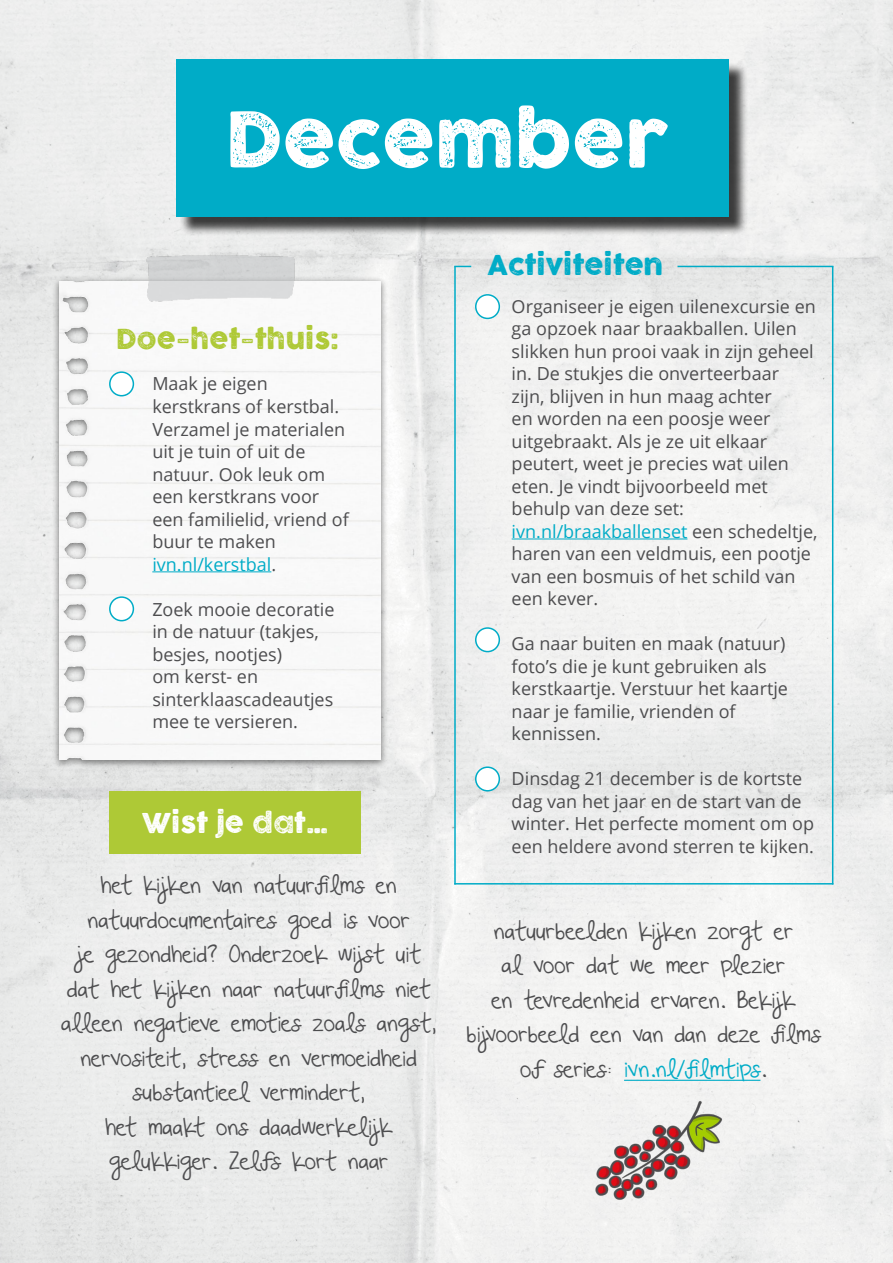
<style>
.page{position:relative;width:893px;height:1263px;background:#fff}
.page>*{position:absolute;margin:0;border:0;box-sizing:border-box;transform-origin:0 0}
.t1{font:75px "COCOGOOSELETTERPRESS";color:#fff}
.t2{font:27px "COCOGOOSELETTERPRESS";color:#aec936}
.t3{font:27px "COCOGOOSELETTERPRESS";color:#00acc7}
.t4{font:27px "COCOGOOSELETTERPRESS";color:#fff}
.t5{font:22.5px/34.5px "Beautiful Every Time";color:#4d4d4f;text-align:center}
.t6{font:18px/22.5px "Open Sans";color:#4d4d4f}
.s1{color:#00acc7}
</style>
<div class="page">
<img style="left:0;top:0;width:893px;height:1263px">
<div style="left:179px;top:62px;width:569px;height:174px;background:#000;opacity:.75"></div>
<div style="left:176px;top:60px;width:553px;height:157px;background:#00acc7"></div>
<div style="left:109px;top:791px;width:252px;height:63px;background:#aec936"></div>
<div style="left:53px;top:276px;width:335px;height:493px;background:#000;opacity:.51"></div>
<img style="left:60px;top:281px;width:321px;height:479px">
<hr style="left:454px;top:266px;width:2px;height:618px;background:#00acc7">
<hr style="left:832px;top:266px;width:1px;height:618px;background:#00acc7">
<hr style="left:454px;top:883px;width:379px;height:1px;background:#00acc7">
<hr style="left:677px;top:266px;width:156px;height:1px;background:#00acc7">
<svg style="left:454px;top:266px;width:17px;height:1px"></svg>
<img style="left:590px;top:1099px;width:135px;height:109px">
<img style="left:122px;top:239px;width:206px;height:73px">
<hr style="left:512px;top:538px;width:175px;height:1px;background:#00acc7">
<div style="left:476px;top:295px;width:23px;height:23px;background:#fff;border-radius:50%"></div>
<div style="left:475px;top:294px;width:25px;height:25px;border:2px solid #00acc7;border-radius:50%"></div>
<div style="left:476px;top:628px;width:23px;height:24px;background:#fff;border-radius:50%"></div>
<div style="left:475px;top:627px;width:25px;height:25px;border:2px solid #00acc7;border-radius:50%"></div>
<div style="left:476px;top:767px;width:23px;height:24px;background:#fff;border-radius:50%"></div>
<div style="left:475px;top:766px;width:25px;height:25px;border:2px solid #00acc7;border-radius:50%"></div>
<hr style="left:152px;top:571px;width:119px;height:1px;background:#00acc7">
<div style="left:110px;top:372px;width:23px;height:24px;background:#fff;border-radius:50%"></div>
<div style="left:109px;top:371px;width:25px;height:25px;border:2px solid #00acc7;border-radius:50%"></div>
<div style="left:110px;top:597px;width:23px;height:24px;background:#fff;border-radius:50%"></div>
<div style="left:109px;top:596px;width:25px;height:25px;border:2px solid #00acc7;border-radius:50%"></div>
<hr style="left:624px;top:1080px;width:136px;height:1px;background:#00acc7">
<h1 class="t1" style="left:225px;top:98px;width:445px">December</h1>
<h2 class="t2" style="left:116px;top:323px;width:224px">Doe-het-thuis:</h2>
<p class="t6" style="left:152px;top:372px;width:198px">Maak je eigen kerstkrans of kerstbal.<br>Verzamel je materialen uit je tuin of uit de natuur. Ook leuk om een kerstkrans voor een familielid, vriend of buur te maken <span class="s1">ivn.nl/kerstbal</span>.</p>
<p class="t6" style="left:152px;top:597px;width:184px">Zoek mooie decoratie in de natuur (takjes, besjes, nootjes)<br>om kerst- en sinterklaascadeautjes mee te versieren.</p>
<h2 class="t4" style="left:142px;top:808px;width:187px">Wist je dat…</h2>
<p class="t5" style="left:61px;top:868px;width:377px">het kijken van natuurfilms en natuurdocumentaires goed is voor<br>je gezondheid? Onderzoek wijst uit dat het kijken naar natuurfilms niet alleen negatieve emoties zoals angst, nervositeit, stress en vermoeidheid substantieel vermindert,<br>het maakt ons daadwerkelijk gelukkiger. Zelfs kort naar</p>
<h2 class="t3" style="left:487px;top:250px;width:177px">Activiteiten</h2>
<p class="t6" style="left:512px;top:294px;width:307px">Organiseer je eigen uilenexcursie en ga opzoek naar braakballen. Uilen slikken hun prooi vaak in zijn geheel in. De stukjes die onverteerbaar<br>zijn, blijven in hun maag achter<br>en worden na een poosje weer uitgebraakt. Als je ze uit elkaar peutert, weet je precies wat uilen eten. Je vindt bijvoorbeeld met behulp van deze set: <span class="s1">ivn.nl/braakballenset</span> een schedeltje, haren van een veldmuis, een pootje van een bosmuis of het schild van een kever.</p>
<p class="t6" style="left:512px;top:632px;width:278px">Ga naar buiten en maak (natuur) foto’s die je kunt gebruiken als kerstkaartje. Verstuur het kaartje naar je familie, vrienden of kennissen.</p>
<p class="t6" style="left:512px;top:767px;width:304px">Dinsdag 21 december is de kortste dag van het jaar en de start van de winter. Het perfecte moment om op een heldere avond sterren te kijken.</p>
<p class="t5" style="left:466px;top:914px;width:356px">natuurbeelden kijken zorgt er<br>al voor dat we meer plezier<br>en tevredenheid ervaren. Bekijk bijvoorbeeld een van dan deze films of series: <span class="s1">ivn.nl/filmtips</span>.</p>
</div>
